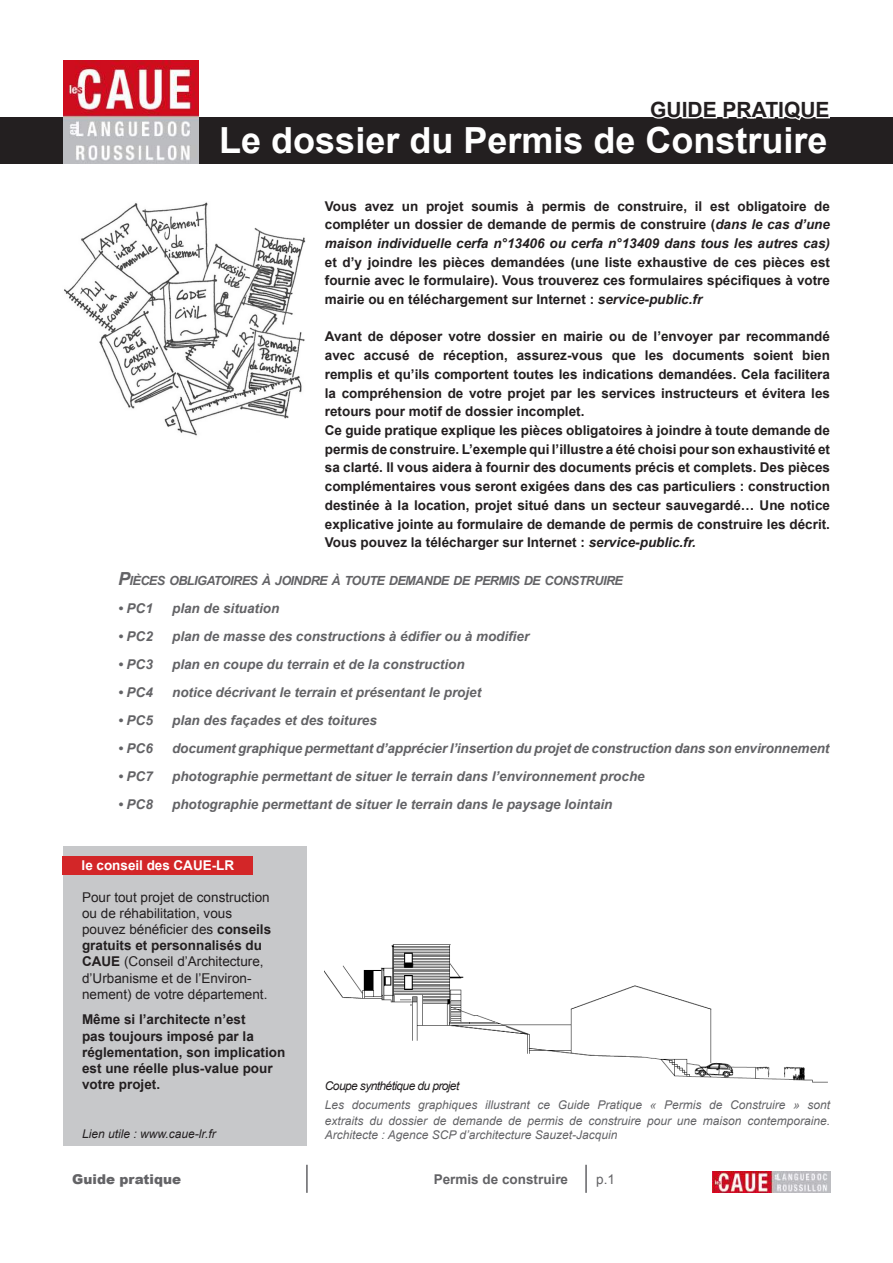
<style>
.page{position:relative;width:893px;height:1263px;background:#fff}
.page>*{position:absolute;margin:0;border:0;box-sizing:border-box;transform-origin:0 0}
.t1{font:700 36px "Arial";color:#fff}
.t2{font:700 21px "Arial";color:#231f20}
.t3{font:700 13.5px/18.8px "Arial";color:#231f20;text-align:justify}
.t4{font:italic 700 13.5px "Arial";color:#636366}
.t5{font:13.5px/16.2px "Arial";color:#231f20}
.t6{font:700 13.5px "Arial";color:#fff}
.t7{font:700 13.5px "Arial";color:#636366}
.t8{font:900 13.5px "Arial";color:#636366}
.t9{font:13.5px "Arial";color:#636366}
.t10{font:italic 700 12.6px "Arial";letter-spacing:-.045em;color:#636366}
.t11{font:italic 12px/16.2px "Arial";color:#636366}
.t12{font:italic 12px "Arial";color:#231f20}
.t13{font:italic 12px "Arial";letter-spacing:-.05em;color:#231f20}
.s1{font-style:italic}
.s2{font-size:18px}
.s3{font-weight:700}
</style>
<div class="page">
<img style="left:713px;top:1171px;width:117px;height:22px">
<hr style="left:306px;top:1165px;width:2px;height:28px;background:#636366">
<hr style="left:585px;top:1165px;width:2px;height:28px;background:#636366">
<div style="left:0;top:117px;width:893px;height:47px;background:#231f20"></div>
<svg style="left:653px;top:117px;width:177px;height:4px"></svg>
<img style="left:64px;top:61px;width:134px;height:103px">
<div style="left:63px;top:847px;width:244px;height:299px;background:#c7c8ca"></div>
<div style="left:63px;top:856px;width:190px;height:19px;background:#d32628"></div>
<img style="left:64px;top:202px;width:241px;height:234px">
<img style="left:325px;top:944px;width:503px;height:139px">
<h2 class="t2" style="left:650px;top:96px;width:181px">GUIDE PRATIQUE</h2>
<h1 class="t1" style="left:219px;top:117px;width:610px">Le dossier du Permis de Construire</h1>
<p class="t3" style="left:325px;top:197px;width:507px">Vous avez un projet soumis à permis de construire, il est obligatoire de compléter un dossier de demande de permis de construire (<span class="s1">dans le cas d’une maison individuelle cerfa n°13406 ou cerfa n°13409 dans tous les autres cas)</span></p>
<p class="t3" style="left:325px;top:253px;width:507px">et d’y joindre les pièces demandées (une liste exhaustive de ces pièces est fournie avec le formulaire). Vous trouverez ces formulaires spécifiques à votre mairie ou en téléchargement sur Internet : <span class="s1">service-public.fr</span></p>
<p class="t3" style="left:325px;top:328px;width:507px">Avant de déposer votre dossier en mairie ou de l’envoyer par recommandé avec accusé de réception, assurez-vous que les documents soient bien remplis et qu’ils comportent toutes les indications demandées. Cela facilitera la compréhension de votre projet par les services instructeurs et évitera les retours pour motif de dossier incomplet.</p>
<p class="t3" style="left:325px;top:421px;width:507px">Ce guide pratique explique les pièces obligatoires à joindre à toute demande de permis de construire. L’exemple qui l’illustre a été choisi pour son exhaustivité et sa clarté. Il vous aidera à fournir des documents précis et complets. Des pièces complémentaires vous seront exigées dans des cas particuliers : construction destinée à la location, projet situé dans un secteur sauvegardé… Une notice explicative jointe au formulaire de demande de permis de construire les décrit.<br>Vous pouvez la télécharger sur Internet : <span class="s1">service-public.fr.</span></p>
<p class="t10" style="left:118px;top:572px;width:506px"><span class="s2">P</span>IÈCES OBLIGATOIRES À JOINDRE À TOUTE DEMANDE DE PERMIS DE CONSTRUIRE</p>
<p class="t4" style="left:118px;top:599px;width:36px">• PC1</p>
<p class="t4" style="left:172px;top:599px;width:109px">plan de situation</p>
<p class="t4" style="left:118px;top:627px;width:36px">• PC2</p>
<p class="t4" style="left:172px;top:627px;width:359px">plan de masse des constructions à édifier ou à modifier</p>
<p class="t4" style="left:118px;top:655px;width:36px">• PC3</p>
<p class="t4" style="left:172px;top:655px;width:294px">plan en coupe du terrain et de la construction</p>
<p class="t4" style="left:118px;top:683px;width:36px">• PC4</p>
<p class="t4" style="left:172px;top:683px;width:311px">notice décrivant le terrain et présentant le projet</p>
<p class="t4" style="left:118px;top:711px;width:36px">• PC5</p>
<p class="t4" style="left:172px;top:711px;width:206px">plan des façades et des toitures</p>
<p class="t4" style="left:118px;top:740px;width:36px">• PC6</p>
<p class="t4" style="left:172px;top:740px;width:659px">document graphique permettant d’apprécier l’insertion du projet de construction dans son environnement</p>
<p class="t4" style="left:118px;top:768px;width:36px">• PC7</p>
<p class="t4" style="left:172px;top:768px;width:474px">photographie permettant de situer le terrain dans l’environnement proche</p>
<p class="t4" style="left:118px;top:796px;width:36px">• PC8</p>
<p class="t4" style="left:172px;top:796px;width:442px">photographie permettant de situer le terrain dans le paysage lointain</p>
<p class="t6" style="left:82px;top:857px;width:154px">le conseil des CAUE-LR</p>
<p class="t5" style="left:82px;top:889px;width:191px">Pour tout projet de construction ou de réhabilitation, vous pouvez bénéficier des <span class="s3">conseils gratuits et personnalisés du<br>CAUE</span> (Conseil d’Architecture, d’Urbanisme et de l’Environ&shy;nement) de votre département.</p>
<p class="t3" style="left:82px;top:1012px;width:205px;line-height:16.2px;text-align:left">Même si l’architecte n’est<br>pas toujours imposé par la réglementation, son implication est une réelle plus-value pour votre projet.</p>
<p class="t12" style="left:82px;top:1126px;width:135px">Lien utile : www.caue-lr.fr</p>
<p class="t13" style="left:325px;top:1078px;width:136px">Coupe synthétique du projet</p>
<p class="t11" style="left:325px;top:1097px;width:507px">Les documents graphiques illustrant ce Guide Pratique « Permis de Construire » sont extraits du dossier de demande de permis de construire pour une maison contemporaine.</p>
<p class="t11" style="left:325px;top:1127px;width:294px">Architecte : Agence SCP d’architecture Sauzet-Jacquin</p>
<p class="t8" style="left:72px;top:1169px;width:110px">Guide pratique</p>
<p class="t7" style="left:434px;top:1170px;width:136px">Permis de construire</p>
<p class="t9" style="left:596px;top:1170px;width:20px">p.1</p>
</div>
